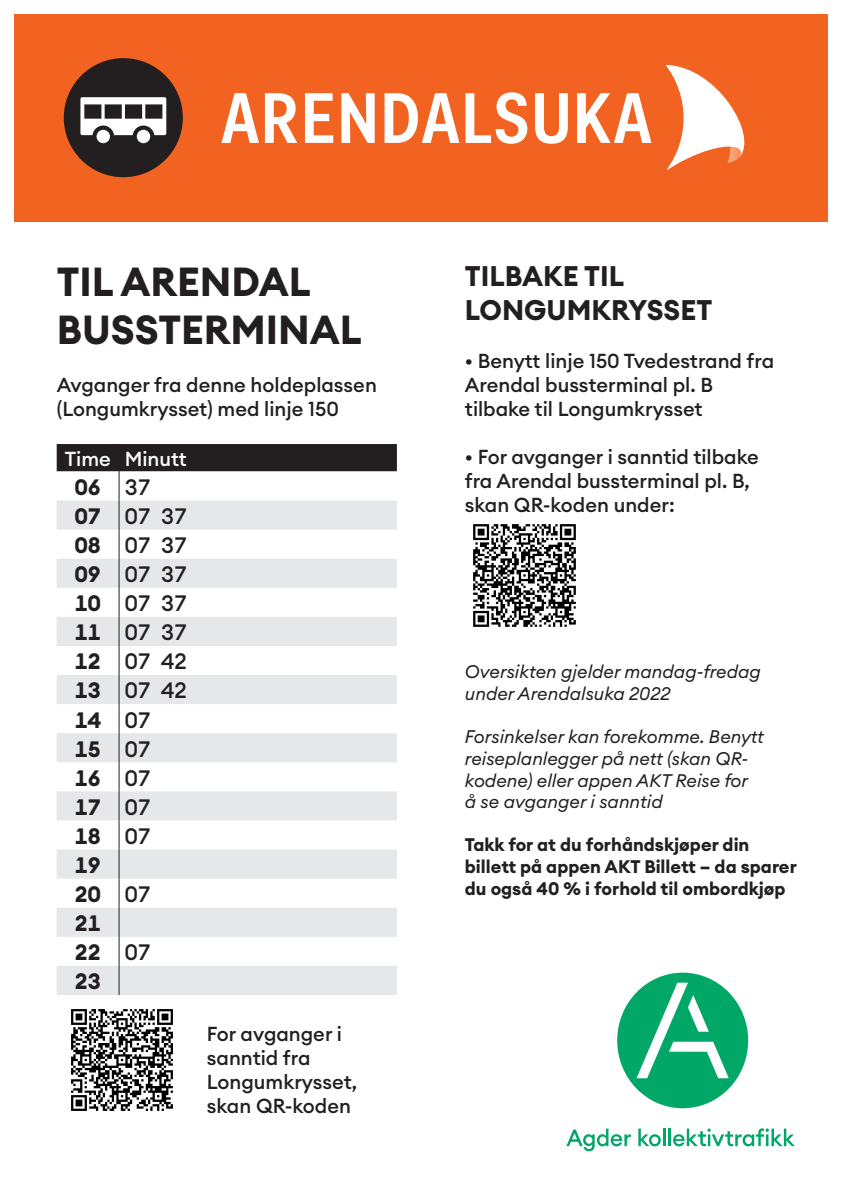
<style>
.page{position:relative;width:842px;height:1191px;background:#fff}
.page>*{position:absolute;margin:0;border:0;box-sizing:border-box;transform-origin:0 0}
.t1{font:700 40px "Euclid Circular A";color:#231f20}
.t2{font:700 28px "Euclid Circular A";color:#231f20}
.t3{font:500 22px "Euclid Circular A";color:#231f20}
.t4{font:700 22px "Euclid Circular A";color:#231f20}
.t5{font:500 20px/24px "Euclid Circular A";color:#231f20}
.t6{font:500 20px "Euclid Circular A";color:#fff}
.t7{font:italic 18px "Euclid Circular A";color:#231f20}
.t8{font:700 18px/21.6px "Euclid Circular A";color:#231f20}
</style>
<div class="page">
<div style="left:14px;top:14px;width:814px;height:207px;background:#f26221"></div>
<svg style="left:221px;top:93px;width:38px;height:50px"></svg>
<svg style="left:265px;top:93px;width:32px;height:50px"></svg>
<svg style="left:305px;top:93px;width:28px;height:50px"></svg>
<svg style="left:341px;top:93px;width:34px;height:50px"></svg>
<svg style="left:384px;top:93px;width:75px;height:50px"></svg>
<svg style="left:465px;top:92px;width:62px;height:52px"></svg>
<svg style="left:535px;top:93px;width:33px;height:51px"></svg>
<svg style="left:577px;top:93px;width:74px;height:50px"></svg>
<svg style="left:666px;top:65px;width:79px;height:105px"></svg>
<div style="left:64px;top:58px;width:119px;height:119px;background:#231f20;border-radius:50%"></div>
<div style="left:97px;top:130px;width:13px;height:13px;background:#fff;border-radius:50%"></div>
<svg style="left:80px;top:97px;width:86px;height:38px"></svg>
<div style="left:137px;top:130px;width:13px;height:13px;background:#fff;border-radius:50%"></div>
<svg style="left:57px;top:529px;width:340px;height:466px"></svg>
<svg style="left:57px;top:444px;width:340px;height:85px"></svg>
<hr style="left:119px;top:529px;width:1px;height:30px;background:#231f20">
<svg style="left:119px;top:559px;width:1px;height:377px"></svg>
<hr style="left:119px;top:936px;width:1px;height:30px;background:#231f20">
<svg style="left:119px;top:966px;width:1px;height:29px"></svg>
<img style="left:71px;top:1009px;width:102px;height:102px">
<svg style="left:566px;top:1128px;width:65px;height:23px"></svg>
<svg style="left:638px;top:1128px;width:27px;height:18px"></svg>
<hr style="left:668px;top:1128px;width:3px;height:18px;background:#00a767">
<svg style="left:673px;top:1128px;width:122px;height:18px"></svg>
<svg style="left:617px;top:972px;width:131px;height:136px"></svg>
<img style="left:473px;top:524px;width:103px;height:103px">
<p class="t1" style="left:57px;top:256px;width:256px">TIL ARENDAL</p>
<p class="t1" style="left:57px;top:304px;width:307px">BUSSTERMINAL</p>
<p class="t5" style="left:57px;top:373px;width:322px">Avganger fra denne holdeplassen</p>
<p class="t5" style="left:57px;top:397px;width:284px">(Longumkrysset) med linje 150</p>
<p class="t6" style="left:65px;top:446px;width:47px">Time</p>
<p class="t6" style="left:125px;top:446px;width:63px">Minutt</p>
<p class="t4" style="left:75px;top:473px;width:27px">06</p>
<p class="t3" style="left:125px;top:473px;width:27px">37</p>
<p class="t4" style="left:75px;top:502px;width:27px">07</p>
<p class="t3" style="left:125px;top:502px;width:64px">07 37</p>
<p class="t4" style="left:75px;top:531px;width:27px">08</p>
<p class="t3" style="left:125px;top:531px;width:64px">07 37</p>
<p class="t4" style="left:75px;top:560px;width:27px">09</p>
<p class="t3" style="left:125px;top:560px;width:64px">07 37</p>
<p class="t4" style="left:75px;top:589px;width:27px">10</p>
<p class="t3" style="left:125px;top:589px;width:64px">07 37</p>
<p class="t4" style="left:75px;top:618px;width:27px">11</p>
<p class="t3" style="left:125px;top:618px;width:64px">07 37</p>
<p class="t4" style="left:75px;top:647px;width:27px">12</p>
<p class="t3" style="left:125px;top:647px;width:64px">07 42</p>
<p class="t4" style="left:75px;top:676px;width:27px">13</p>
<p class="t3" style="left:125px;top:676px;width:64px">07 42</p>
<p class="t4" style="left:75px;top:705px;width:27px">14</p>
<p class="t3" style="left:125px;top:705px;width:27px">07</p>
<p class="t4" style="left:75px;top:734px;width:27px">15</p>
<p class="t3" style="left:125px;top:734px;width:27px">07</p>
<p class="t4" style="left:75px;top:763px;width:27px">16</p>
<p class="t3" style="left:125px;top:763px;width:27px">07</p>
<p class="t4" style="left:75px;top:792px;width:27px">17</p>
<p class="t3" style="left:125px;top:792px;width:27px">07</p>
<p class="t4" style="left:75px;top:822px;width:27px">18</p>
<p class="t3" style="left:125px;top:822px;width:27px">07</p>
<p class="t4" style="left:75px;top:851px;width:27px">19</p>
<p class="t4" style="left:75px;top:880px;width:27px">20</p>
<p class="t3" style="left:125px;top:880px;width:27px">07</p>
<p class="t4" style="left:75px;top:909px;width:27px">21</p>
<p class="t4" style="left:75px;top:938px;width:27px">22</p>
<p class="t3" style="left:125px;top:938px;width:27px">07</p>
<p class="t4" style="left:75px;top:967px;width:27px">23</p>
<p class="t5" style="left:207px;top:1021px;width:137px">For avganger i sanntid fra</p>
<p class="t5" style="left:207px;top:1069px;width:152px">Longumkrysset,</p>
<p class="t5" style="left:207px;top:1093px;width:146px">skan QR-koden</p>
<p class="t2" style="left:465px;top:258px;width:161px">TILBAKE TIL</p>
<p class="t2" style="left:465px;top:292px;width:249px">LONGUMKRYSSET</p>
<p class="t5" style="left:465px;top:349px;width:311px">• Benytt linje 150 Tvedestrand fra<br>Arendal bussterminal pl. B</p>
<p class="t5" style="left:465px;top:397px;width:239px">tilbake til Longumkrysset</p>
<p class="t5" style="left:465px;top:445px;width:295px">• For avganger i sanntid tilbake</p>
<p class="t5" style="left:465px;top:469px;width:287px">fra Arendal bussterminal pl. B,</p>
<p class="t5" style="left:465px;top:493px;width:211px">skan QR-koden under:</p>
<p class="t7" style="left:465px;top:660px;width:297px">Oversikten gjelder mandag-fredag</p>
<p class="t7" style="left:465px;top:682px;width:207px">under Arendalsuka 2022</p>
<p class="t7" style="left:465px;top:725px;width:301px">Forsinkelser kan forekomme. Benytt</p>
<p class="t7" style="left:465px;top:747px;width:285px">reiseplanlegger på nett (skan QR-</p>
<p class="t7" style="left:465px;top:768px;width:285px">kodene) eller appen AKT Reise for</p>
<p class="t7" style="left:465px;top:790px;width:199px">å se avganger i sanntid</p>
<p class="t8" style="left:465px;top:834px;width:286px">Takk for at du forhåndskjøper din</p>
<p class="t8" style="left:465px;top:856px;width:333px">billett på appen AKT Billett – da sparer du også 40 % i forhold til ombordkjøp</p>
</div>
